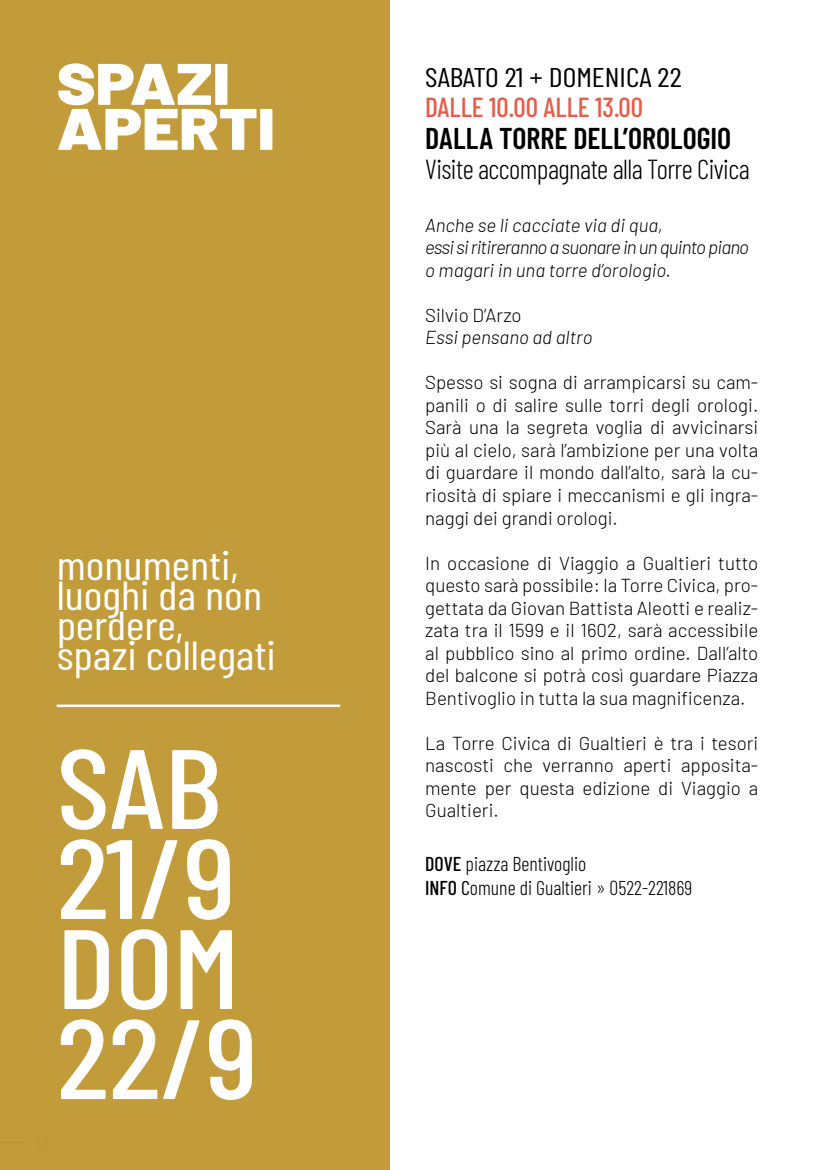
<style>
.page{position:relative;width:815px;height:1170px;background:#fff}
.page>*{position:absolute;margin:0;border:0;box-sizing:border-box;transform-origin:0 0}
.t1{font:500 112.5px/90px "Barlow Condensed";color:#fff;scale:1.11 1}
.t2{font:900 58.5px/45px "Barlow";color:#fff;scale:1.11 1}
.t3{font:40.5px/30px "Barlow Condensed";color:#fff;scale:1.11 1}
.t4{font:600 30px "Barlow Condensed";color:#000}
.t5{font:300 27.5px "Barlow Condensed";letter-spacing:-.02em;color:#000}
.t6{font:500 27.5px "Barlow Condensed";color:#e45d48}
.t7{font:27px "Barlow Condensed";color:#000;scale:1.11 1}
.t8{font:300 20px/24px "Barlow Condensed";color:#000}
.t9{font:300 18.75px/22.5px "Barlow";color:#000;text-align:justify}
.t10{font:italic 300 18.75px/22.5px "Barlow";color:#000}
.s1{font-weight:500}
.s2{font-weight:400}
</style>
<div class="page">
<div style="left:0;top:0;width:390px;height:1169px;background:#c29c3b"></div>
<hr style="left:57px;top:704px;width:283px;height:3px;background:#fff">
<h2 class="t2" style="left:57px;top:57px;width:198px">SPAZI<br>APERTI</h2>
<h3 class="t3" style="left:57px;top:547px;width:199px">monumenti, luoghi da non perdere,<br>spazi collegati</h3>
<h1 class="t1" style="left:57px;top:735px;width:182px">SAB<br>21/9<br>DOM<br>22/9</h1>
<h3 class="t7" style="left:425px;top:58px;width:233px">SABATO 21 + DOMENICA 22</h3>
<h3 class="t6" style="left:425px;top:87px;width:219px">DALLE 10.00 ALLE 13.00</h3>
<h3 class="t4" style="left:425px;top:117px;width:308px">DALLA TORRE DELL’OROLOGIO</h3>
<h3 class="t5" style="left:425px;top:150px;width:326px">Visite accompagnate alla Torre Civica</h3>
<p class="t10" style="left:425px;top:212px;width:325px">Anche se li cacciate via di qua,<br>essi si ritireranno a suonare in un quinto piano o magari in una torre d’orologio.</p>
<p class="t9" style="left:425px;top:302px;width:98px">Silvio D’Arzo</p>
<p class="t10" style="left:425px;top:325px;width:169px">Essi pensano ad altro</p>
<p class="t9" style="left:425px;top:370px;width:335px">Spesso si sogna di arrampicarsi su cam&shy;panili o di salire sulle torri degli orologi.<br>Sarà una la segreta voglia di avvicinarsi più al cielo, sarà l’ambizione per una volta di guardare il mondo dall’alto, sarà la cu&shy;riosità di spiare i meccanismi e gli ingra&shy;naggi dei grandi orologi.</p>
<p class="t9" style="left:425px;top:550px;width:335px">In occasione di Viaggio a Gualtieri tutto questo sarà possibile: la Torre Civica, pro&shy;gettata da Giovan Battista Aleotti e realiz&shy;zata tra il 1599 e il 1602, sarà accessibile al pubblico sino al primo ordine. Dall’alto del balcone si potrà così guardare Piazza Bentivoglio in tutta la sua magnificenza.</p>
<p class="t9" style="left:425px;top:730px;width:335px">La Torre Civica di Gualtieri è tra i tesori nascosti che verranno aperti apposita&shy;mente per questa edizione di Viaggio a Gualtieri.</p>
<p class="t8" style="left:425px;top:850px;width:269px"><span class="s1">DOVE</span> piazza Bentivoglio<br><span class="s1">INFO</span> <span class="s2">C</span>omune di Gualtieri » 0522-221869</p>
</div>
